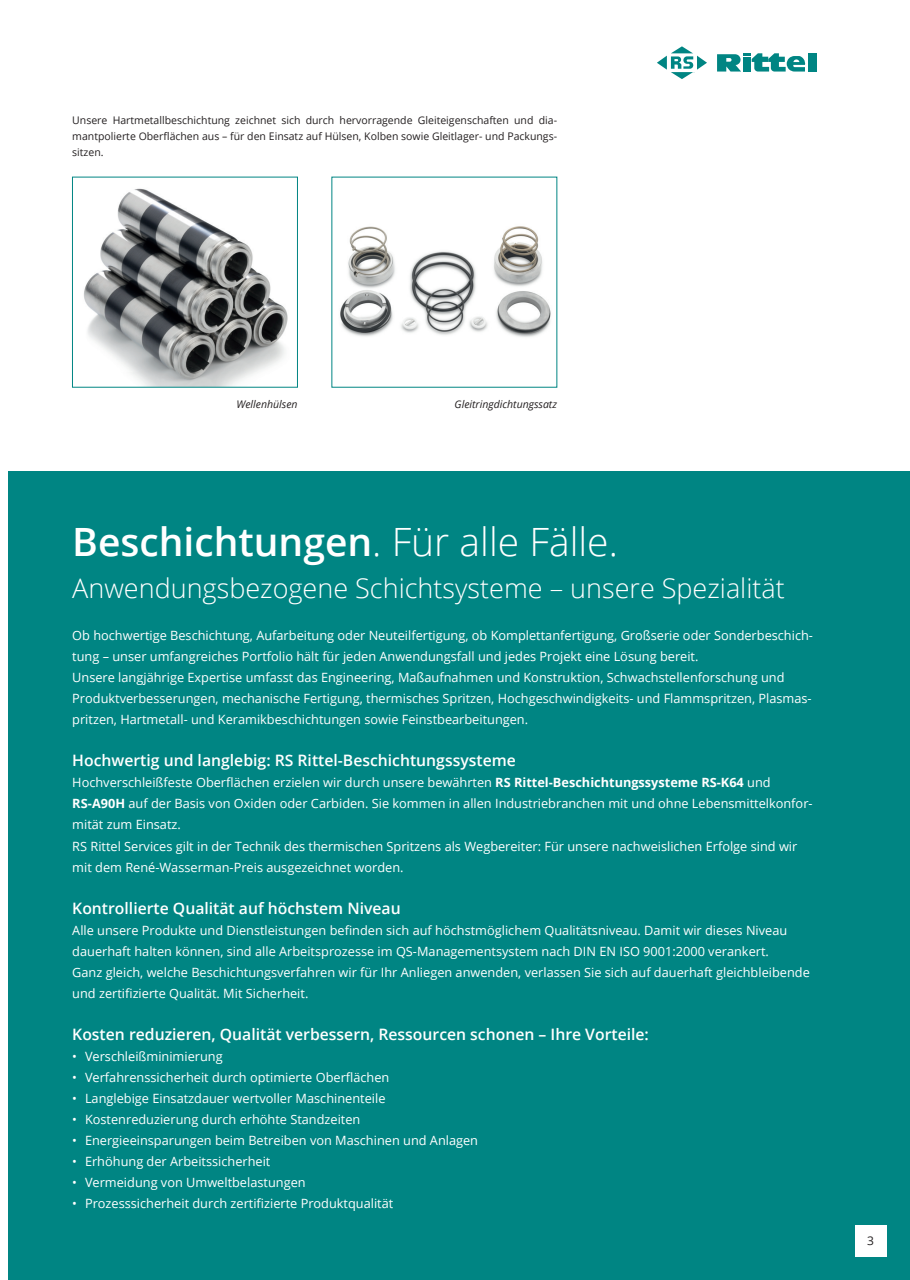
<style>
.page{position:relative;width:910px;height:1280px;background:#fff}
.page>*{position:absolute;margin:0;border:0;box-sizing:border-box;transform-origin:0 0}
.t1{font:600 39px "Open Sans";color:#fff}
.t2{font:300 27px "Open Sans";color:#fff}
.t3{font:600 15.75px "Open Sans";color:#fff}
.t4{font:12.75px/21px "Open Sans";color:#fff}
.t5{font:12px "Open Sans";color:#231f20}
.t6{font:10.5px/15.9px "Open Sans";color:#231f20;text-align:justify}
.t7{font:italic 10.5px "Open Sans";color:#231f20}
.s1{font-weight:300}
.s2{font-weight:700}
</style>
<div class="page">
<div style="left:9px;top:472px;width:901px;height:808px;background:#008583"></div>
<img style="left:84px;top:188px;width:204px;height:197px">
<div style="left:72px;top:177px;width:226px;height:210px;border:1px solid #008583"></div>
<img style="left:340px;top:226px;width:211px;height:111px">
<div style="left:855px;top:1225px;width:31px;height:31px;background:#fff"></div>
<svg style="left:657px;top:46px;width:50px;height:33px"></svg>
<div style="left:808px;top:53px;width:8px;height:18px;background:#008583"></div>
<svg style="left:717px;top:53px;width:88px;height:19px"></svg>
<p class="t6" style="left:72px;top:112px;width:486px">Unsere Hartmetallbeschichtung zeichnet sich durch hervorragende Gleiteigenschaften und dia&shy;mantpolierte Oberflächen aus – für den Einsatz auf Hülsen, Kolben sowie Gleitlager- und Packungs&shy;sitzen.</p>
<p class="t7" style="left:236px;top:397px;width:63px">Wellenhülsen</p>
<p class="t7" style="left:455px;top:397px;width:104px">Gleitringdichtungssatz</p>
<h1 class="t1" style="left:72px;top:515px;width:547px">Beschichtungen<span class="s1">. Für alle Fälle.</span></h1>
<h2 class="t2" style="left:72px;top:570px;width:714px">Anwendungsbezogene Schichtsysteme – unsere Spezialität</h2>
<p class="t4" style="left:72px;top:624px;width:742px">Ob hochwertige Beschichtung, Aufarbeitung oder Neuteilfertigung, ob Komplettanfertigung, Großserie oder Sonderbeschich&shy;tung – unser umfangreiches Portfolio hält für jeden Anwendungsfall und jedes Projekt eine Lösung bereit.<br>Unsere langjährige Expertise umfasst das Engineering, Maßaufnahmen und Konstruktion, Schwachstellenforschung und Produktverbesserungen, mechanische Fertigung, thermisches Spritzen, Hochgeschwindigkeits- und Flammspritzen, Plasmas&shy;pritzen, Hartmetall- und Keramikbeschichtungen sowie Feinstbearbeitungen.</p>
<p class="t3" style="left:72px;top:750px;width:445px">Hochwertig und langlebig: RS Rittel-Beschichtungssysteme</p>
<p class="t4" style="left:72px;top:772px;width:742px">Hochverschleißfeste Oberflächen erzielen wir durch unsere bewährten <span class="s2">RS Rittel-Beschichtungssysteme RS-K64</span> und <span class="s2">RS-A90H</span> auf der Basis von Oxiden oder Carbiden. Sie kommen in allen Industriebranchen mit und ohne Lebensmittelkonfor&shy;mität zum Einsatz.<br>RS Rittel Services gilt in der Technik des thermischen Spritzens als Wegbereiter: Für unsere nachweislichen Erfolge sind wir mit dem René-Wasserman-Preis ausgezeichnet worden.</p>
<p class="t3" style="left:72px;top:897px;width:330px">Kontrollierte Qualität auf höchstem Niveau</p>
<p class="t4" style="left:72px;top:919px;width:739px">Alle unsere Produkte und Dienstleistungen befinden sich auf höchstmöglichem Qualitätsniveau. Damit wir dieses Niveau dauerhaft halten können, sind alle Arbeitsprozesse im QS-Managementsystem nach DIN EN ISO 9001:2000 verankert.<br>Ganz gleich, welche Beschichtungsverfahren wir für Ihr Anliegen anwenden, verlassen Sie sich auf dauerhaft gleichbleibende und zertifizierte Qualität. Mit Sicherheit.</p>
<p class="t3" style="left:72px;top:1023px;width:578px">Kosten reduzieren, Qualität verbessern, Ressourcen schonen – Ihre Vorteile:</p>
<p class="t4" style="left:72px;top:1045px;width:152px">• Verschleißminimierung</p>
<p class="t4" style="left:72px;top:1067px;width:319px">• Verfahrenssicherheit durch optimierte Oberflächen</p>
<p class="t4" style="left:72px;top:1088px;width:315px">• Langlebige Einsatzdauer wertvoller Maschinenteile</p>
<p class="t4" style="left:72px;top:1109px;width:290px">• Kostenreduzierung durch erhöhte Standzeiten</p>
<p class="t4" style="left:72px;top:1130px;width:407px">• Energieeinsparungen beim Betreiben von Maschinen und Anlagen</p>
<p class="t4" style="left:72px;top:1151px;width:200px">• Erhöhung der Arbeitssicherheit</p>
<p class="t4" style="left:72px;top:1172px;width:235px">• Vermeidung von Umweltbelastungen</p>
<p class="t4" style="left:72px;top:1193px;width:323px">• Prozesssicherheit durch zertifizierte Produktqualität</p>
<p class="t5" style="left:867px;top:1232px;width:8px">3</p>
</div>
